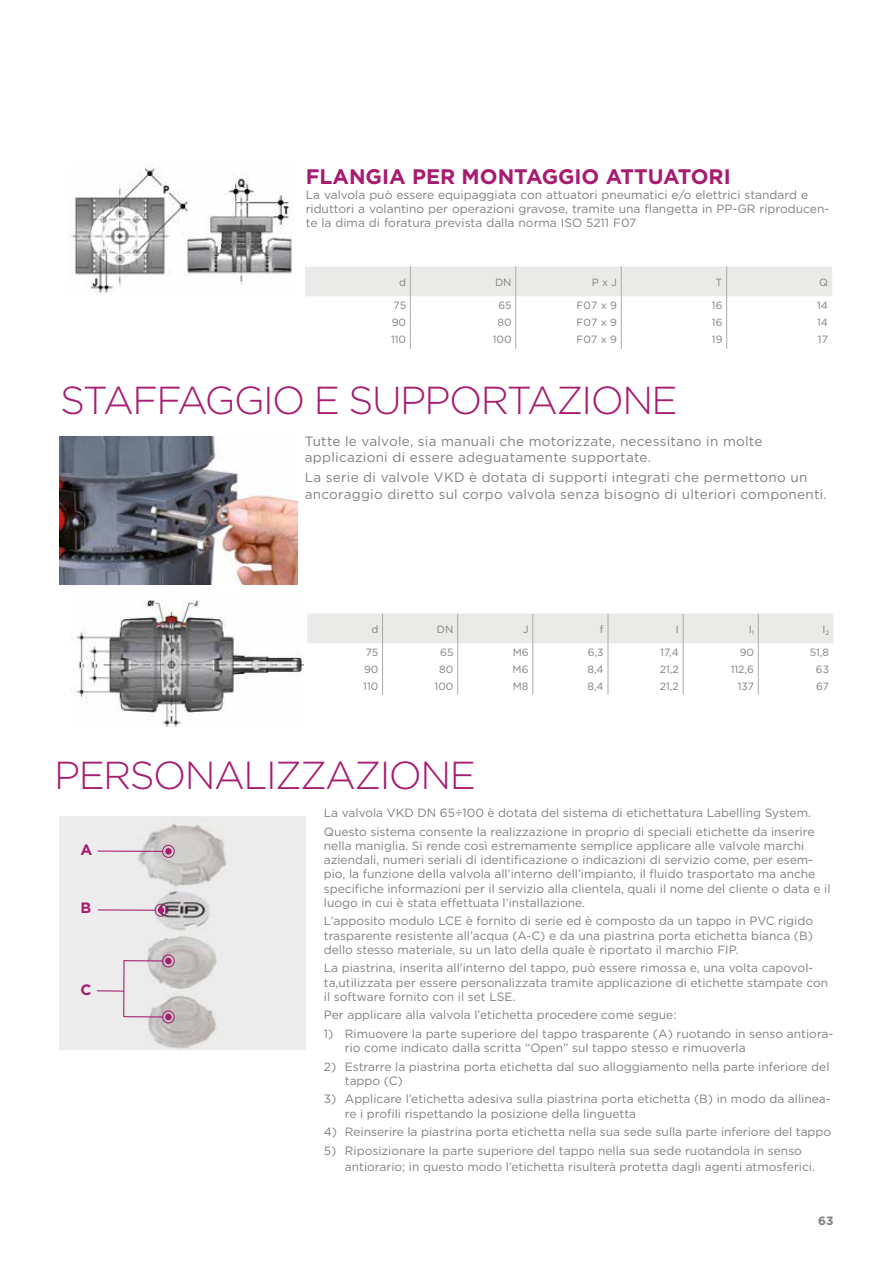
<style>
.page{position:relative;width:893px;height:1263px;background:#fff}
.page>*{position:absolute;margin:0;border:0;box-sizing:border-box;transform-origin:0 0}
.t1{font:300 39px "Gotham";letter-spacing:-.04em;color:#a71b71}
.t2{font:700 21px "Gotham";color:#a71b71}
.t3{font:700 15px "Gotham";color:#a71b71}
.t4{font:13.5px/16.2px "Gotham";letter-spacing:.02em;color:#827f7c}
.t5{font:12px/14.2px "Gotham";color:#827f7c}
.t6{font:700 12px "Gotham";color:#827f7c}
.t7{font:10.5px "Gotham";color:#827f7c}
</style>
<div class="page">
<img style="left:70px;top:599px;width:233px;height:127px">
<img style="left:60px;top:437px;width:237px;height:148px">
<img style="left:70px;top:163px;width:222px;height:130px">
<svg style="left:305px;top:266px;width:527px;height:83px"></svg>
<svg style="left:307px;top:614px;width:526px;height:80px"></svg>
<div style="left:59px;top:816px;width:247px;height:234px;background:#ededed"></div>
<img style="left:124px;top:824px;width:103px;height:225px">
<svg style="left:162px;top:845px;width:13px;height:13px"></svg>
<div style="left:165px;top:848px;width:7px;height:7px;background:#a71b71;border-radius:50%"></div>
<hr style="left:98px;top:850px;width:65px;height:2px;background:#a71b71">
<svg style="left:162px;top:954px;width:13px;height:13px"></svg>
<div style="left:165px;top:958px;width:7px;height:6px;background:#a71b71;border-radius:50%"></div>
<svg style="left:162px;top:1010px;width:13px;height:13px"></svg>
<div style="left:165px;top:1014px;width:7px;height:6px;background:#a71b71;border-radius:50%"></div>
<hr style="left:124px;top:960px;width:39px;height:1px;background:#a71b71">
<hr style="left:97px;top:990px;width:27px;height:2px;background:#a71b71">
<hr style="left:124px;top:1016px;width:39px;height:1px;background:#a71b71">
<svg style="left:155px;top:904px;width:12px;height:13px"></svg>
<hr style="left:98px;top:909px;width:57px;height:2px;background:#a71b71">
<hr style="left:123px;top:960px;width:2px;height:57px;background:#a71b71">
<h2 class="t2" style="left:306px;top:162px;width:427px">FLANGIA PER MONTAGGIO ATTUATORI</h2>
<p class="t5" style="left:306px;top:187px;width:525px">La valvola può essere equipaggiata con attuatori pneumatici e/o elettrici standard e riduttori a volantino per operazioni gravose, tramite una flangetta in PP-GR riproducen&shy;te la dima di foratura prevista dalla norma ISO 5211 F07</p>
<p class="t7" style="left:399px;top:275px;width:8px">d</p>
<p class="t7" style="left:495px;top:275px;width:18px">DN</p>
<p class="t7" style="left:592px;top:275px;width:27px">P x J</p>
<p class="t7" style="left:716px;top:275px;width:8px">T</p>
<p class="t7" style="left:819px;top:275px;width:10px">Q</p>
<p class="t7" style="left:393px;top:298px;width:14px">75</p>
<p class="t7" style="left:498px;top:298px;width:15px">65</p>
<p class="t7" style="left:577px;top:298px;width:42px">F07 x 9</p>
<p class="t7" style="left:712px;top:298px;width:12px">16</p>
<p class="t7" style="left:817px;top:298px;width:12px">14</p>
<p class="t7" style="left:392px;top:316px;width:16px">90</p>
<p class="t7" style="left:497px;top:316px;width:16px">80</p>
<p class="t7" style="left:577px;top:316px;width:42px">F07 x 9</p>
<p class="t7" style="left:712px;top:316px;width:12px">16</p>
<p class="t7" style="left:817px;top:316px;width:12px">14</p>
<p class="t7" style="left:391px;top:333px;width:17px">110</p>
<p class="t7" style="left:493px;top:333px;width:20px">100</p>
<p class="t7" style="left:577px;top:333px;width:42px">F07 x 9</p>
<p class="t7" style="left:712px;top:333px;width:12px">19</p>
<p class="t7" style="left:818px;top:333px;width:12px">17</p>
<h1 class="t1" style="left:60px;top:376px;width:619px">STAFFAGGIO E SUPPORTAZIONE</h1>
<p class="t4" style="left:305px;top:432px;width:459px">Tutte le valvole, sia manuali che motorizzate, necessitano in molte applicazioni di essere adeguatamente supportate.</p>
<p class="t4" style="left:305px;top:469px;width:523px">La serie di valvole VKD è dotata di supporti integrati che permettono un ancoraggio diretto sul corpo valvola senza bisogno di ulteriori componenti.</p>
<p class="t7" style="left:371px;top:622px;width:8px">d</p>
<p class="t7" style="left:437px;top:622px;width:18px">DN</p>
<p class="t7" style="left:523px;top:622px;width:7px">J</p>
<p class="t7" style="left:600px;top:622px;width:5px">f</p>
<p class="t7" style="left:676px;top:622px;width:5px">I</p>
<p class="t7" style="left:749px;top:622px;width:7px">I<sub>1</sub></p>
<p class="t7" style="left:822px;top:622px;width:8px">I<sub>2</sub></p>
<p class="t7" style="left:366px;top:646px;width:14px">75</p>
<p class="t7" style="left:440px;top:646px;width:15px">65</p>
<p class="t7" style="left:513px;top:646px;width:17px">M6</p>
<p class="t7" style="left:588px;top:646px;width:17px">6,3</p>
<p class="t7" style="left:660px;top:646px;width:20px">17,4</p>
<p class="t7" style="left:740px;top:646px;width:16px">90</p>
<p class="t7" style="left:810px;top:646px;width:21px">51,8</p>
<p class="t7" style="left:364px;top:663px;width:16px">90</p>
<p class="t7" style="left:439px;top:663px;width:16px">80</p>
<p class="t7" style="left:513px;top:663px;width:17px">M6</p>
<p class="t7" style="left:587px;top:663px;width:18px">8,4</p>
<p class="t7" style="left:660px;top:663px;width:20px">21,2</p>
<p class="t7" style="left:731px;top:663px;width:25px">112,6</p>
<p class="t7" style="left:816px;top:663px;width:15px">63</p>
<p class="t7" style="left:363px;top:680px;width:17px">110</p>
<p class="t7" style="left:435px;top:680px;width:20px">100</p>
<p class="t7" style="left:513px;top:680px;width:17px">M8</p>
<p class="t7" style="left:587px;top:680px;width:18px">8,4</p>
<p class="t7" style="left:660px;top:680px;width:20px">21,2</p>
<p class="t7" style="left:738px;top:680px;width:18px">137</p>
<p class="t7" style="left:816px;top:680px;width:14px">67</p>
<h1 class="t1" style="left:54px;top:750px;width:423px">PERSONALIZZAZIONE</h1>
<p class="t3" style="left:80px;top:839px;width:13px">A</p>
<p class="t3" style="left:80px;top:898px;width:12px">B</p>
<p class="t3" style="left:80px;top:980px;width:13px">C</p>
<p class="t5" style="left:324px;top:803px;width:492px;line-height:18.5px">La valvola VKD DN 65÷100 è dotata del sistema di etichettatura Labelling System.<br>Questo sistema consente la realizzazione in proprio di speciali etichette da inserire</p>
<p class="t5" style="left:324px;top:838px;width:508px">nella maniglia. Si rende così estremamente semplice applicare alle valvole marchi aziendali, numeri seriali di identificazione o indicazioni di servizio come, per esem&shy;pio, la funzione della valvola all’interno dell’impianto, il fluido trasportato ma anche specifiche informazioni per il servizio alla clientela, quali il nome del cliente o data e il luogo in cui è stata effettuata l’installazione.</p>
<p class="t5" style="left:324px;top:914px;width:491px;text-align:justify">L’apposito modulo LCE è fornito di serie ed è composto da un tappo in PVC rigido trasparente resistente all’acqua (A-C) e da una piastrina porta etichetta bianca (B) dello stesso materiale, su un lato della quale è riportato il marchio FIP.</p>
<p class="t5" style="left:324px;top:961px;width:506px">La piastrina, inserita all’interno del tappo, può essere rimossa e, una volta capovol&shy;ta,utilizzata per essere personalizzata tramite applicazione di etichette stampate con il software fornito con il set LSE.</p>
<p class="t5" style="left:324px;top:1008px;width:354px">Per applicare alla valvola l’etichetta procedere come segue:</p>
<p class="t5" style="left:345px;top:1026px;width:490px;text-indent:-21px">1) Rimuovere la parte superiore del tappo trasparente (A) ruotando in senso antiora&shy;rio come indicato dalla scritta “Open” sul tappo stesso e rimuoverla</p>
<p class="t5" style="left:345px;top:1059px;width:486px;text-indent:-21px">2) Estrarre la piastrina porta etichetta dal suo alloggiamento nella parte inferiore del tappo (C)</p>
<p class="t5" style="left:345px;top:1092px;width:487px;text-indent:-21px">3) Applicare l’etichetta adesiva sulla piastrina porta etichetta (B) in modo da allinea&shy;re i profili rispettando la posizione della linguetta</p>
<p class="t5" style="left:324px;top:1124px;width:509px">4) Reinserire la piastrina porta etichetta nella sua sede sulla parte inferiore del tappo</p>
<p class="t5" style="left:345px;top:1142px;width:472px;line-height:16.2px;text-indent:-21px">5) Riposizionare la parte superiore del tappo nella sua sede ruotandola in senso antiorario; in questo modo l’etichetta risulterà protetta dagli agenti atmosferici.</p>
<p class="t6" style="left:818px;top:1212px;width:17px">63</p>
</div>
